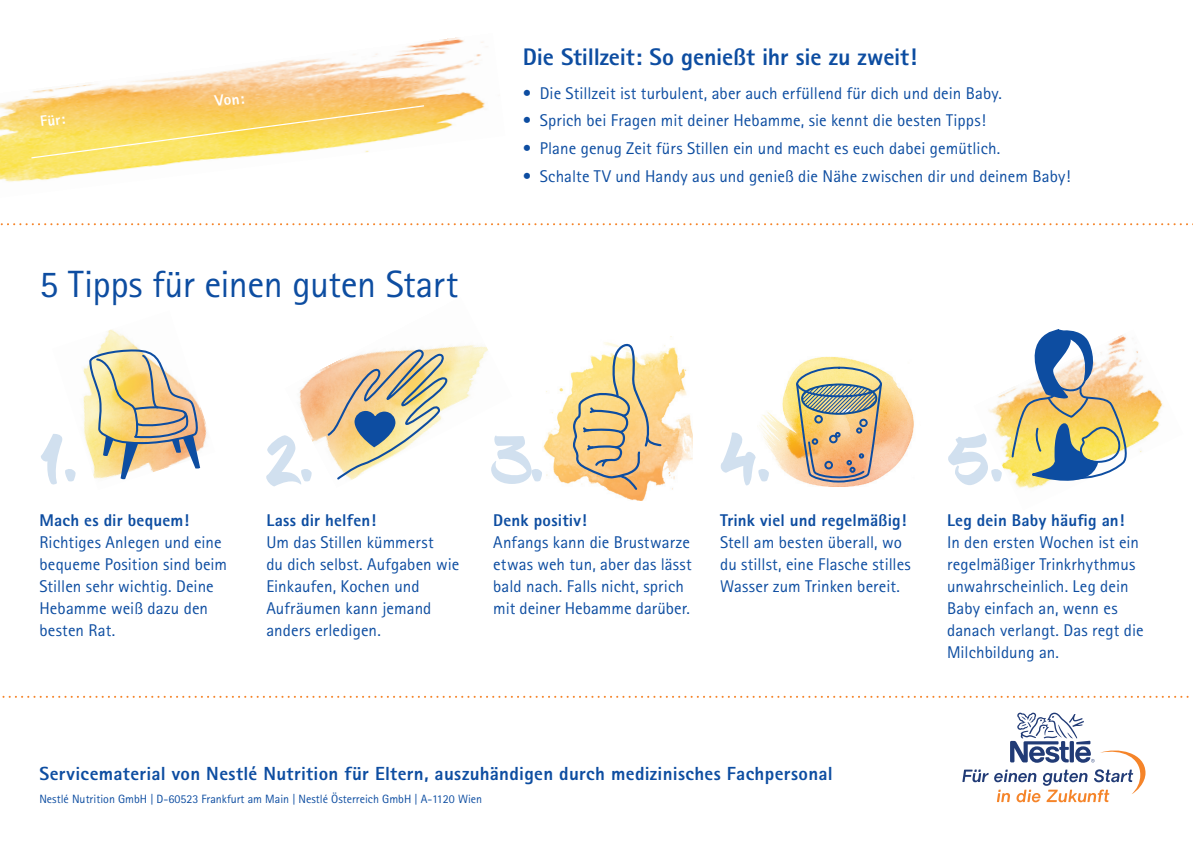
<style>
.page{position:relative;width:1193px;height:845px;background:#fff}
.page>*{position:absolute;margin:0;border:0;box-sizing:border-box;transform-origin:0 0}
.t1{font:63.6px "Blow Brush";color:#d1e0ef}
.t2{font:38px "Rotis Sans Serif";letter-spacing:-.015em;color:#0d4da1}
.t3{font:800 24px "Rotis Sans Serif";letter-spacing:-.005em;color:#0d4da1}
.t4{font:800 19px "Rotis Sans Serif";letter-spacing:.015em;color:#0d4da1}
.t5{font:17px/22px "Rotis Sans Serif";letter-spacing:.005em;color:#0d4da1}
.t6{font:800 17px "Rotis Sans Serif";letter-spacing:.01em;color:#0d4da1}
.t7{font:800 15.6px "Rotis Sans Serif";color:#fff}
.t8{font:800 14.8px "Rotis Sans Serif";color:#fff}
.t9{font:12px "Rotis Sans Serif";color:#0d4da1}
</style>
<div class="page">
<svg style="left:962px;top:713px;width:183px;height:89px"></svg>
<img style="left:757px;top:357px;width:157px;height:129px">
<img style="left:543px;top:345px;width:150px;height:155px">
<img style="left:988px;top:351px;width:176px;height:119px">
<svg style="left:0;top:223px;width:1193px;height:2px"></svg>
<svg style="left:2px;top:696px;width:1187px;height:2px"></svg>
<img style="left:0;top:37px;width:485px;height:145px">
<svg style="left:30px;top:104px;width:395px;height:55px;background:#fadc75"></svg>
<img style="left:299px;top:345px;width:189px;height:97px">
<img style="left:83px;top:329px;width:124px;height:151px">
<img style="left:795px;top:366px;width:87px;height:117px">
<div style="left:801px;top:383px;width:76px;height:32px;border:2px solid #0b4e9b;border-radius:50%"></div>
<svg style="left:1010px;top:329px;width:122px;height:160px"></svg>
<svg style="left:326px;top:348px;width:125px;height:132px"></svg>
<svg style="left:88px;top:349px;width:112px;height:130px"></svg>
<svg style="left:572px;top:342px;width:91px;height:150px;background:#e5cb97"></svg>
<p class="t8" style="left:39px;top:112px;width:27px;rotate:-7deg">Für:</p>
<p class="t7" style="left:213px;top:91px;width:31px;rotate:-7deg">Von:</p>
<h2 class="t2" style="left:39px;top:261px;width:420px">5 Tipps für einen guten Start</h2>
<h3 class="t3" style="left:522px;top:42px;width:395px">Die Stillzeit: So genießt ihr sie zu zweit!</h3>
<p class="t5" style="left:522px;top:82px;width:480px">• Die Stillzeit ist turbulent, aber auch erfüllend für dich und dein Baby.</p>
<p class="t5" style="left:522px;top:109px;width:464px">• Sprich bei Fragen mit deiner Hebamme, sie kennt die besten Tipps!</p>
<p class="t5" style="left:522px;top:137px;width:479px">• Plane genug Zeit fürs Stillen ein und macht es euch dabei gemütlich.</p>
<p class="t5" style="left:522px;top:165px;width:549px">• Schalte TV und Handy aus und genieß die Nähe zwischen dir und deinem Baby!</p>
<h1 class="t1" style="left:41px;top:424px;width:37px">1.</h1>
<h1 class="t1" style="left:266px;top:424px;width:48px">2.</h1>
<h1 class="t1" style="left:493px;top:424px;width:51px">3.</h1>
<h1 class="t1" style="left:722px;top:424px;width:49px">4.</h1>
<h1 class="t1" style="left:950px;top:424px;width:54px">5.</h1>
<p class="t6" style="left:39px;top:509px;width:151px">Mach es dir bequem!</p>
<p class="t5" style="left:39px;top:531px;width:189px">Richtiges Anlegen und eine bequeme Position sind beim<br>Stillen sehr wichtig. Deine<br>Hebamme weiß dazu den besten Rat.</p>
<p class="t6" style="left:266px;top:509px;width:111px">Lass dir helfen!</p>
<p class="t5" style="left:266px;top:531px;width:195px">Um das Stillen kümmerst<br>du dich selbst. Aufgaben wie<br>Einkaufen, Kochen und<br>Aufräumen kann jemand anders erledigen.</p>
<p class="t6" style="left:493px;top:509px;width:95px">Denk positiv!</p>
<p class="t5" style="left:493px;top:531px;width:200px">Anfangs kann die Brustwarze etwas weh tun, aber das lässt bald nach. Falls nicht, sprich mit deiner Hebamme darüber.</p>
<p class="t6" style="left:720px;top:509px;width:188px">Trink viel und regelmäßig!</p>
<p class="t5" style="left:720px;top:531px;width:192px">Stell am besten überall, wo du stillst, eine Flasche stilles<br>Wasser zum Trinken bereit.</p>
<p class="t6" style="left:947px;top:509px;width:179px">Leg dein Baby häufig an!</p>
<p class="t5" style="left:947px;top:531px;width:198px">In den ersten Wochen ist ein regelmäßiger Trinkrhythmus unwahrscheinlich. Leg dein<br>Baby einfach an, wenn es danach verlangt. Das regt die<br>Milchbildung an.</p>
<p class="t4" style="left:39px;top:761px;width:794px">Servicematerial von Nestlé Nutrition für Eltern, auszuhändigen durch medizinisches Fachpersonal</p>
<p class="t9" style="left:39px;top:792px;width:444px">Nestlé Nutrition GmbH | D-60523 Frankfurt am Main | Nestlé Österreich GmbH | A-1120 Wien</p>
</div>
